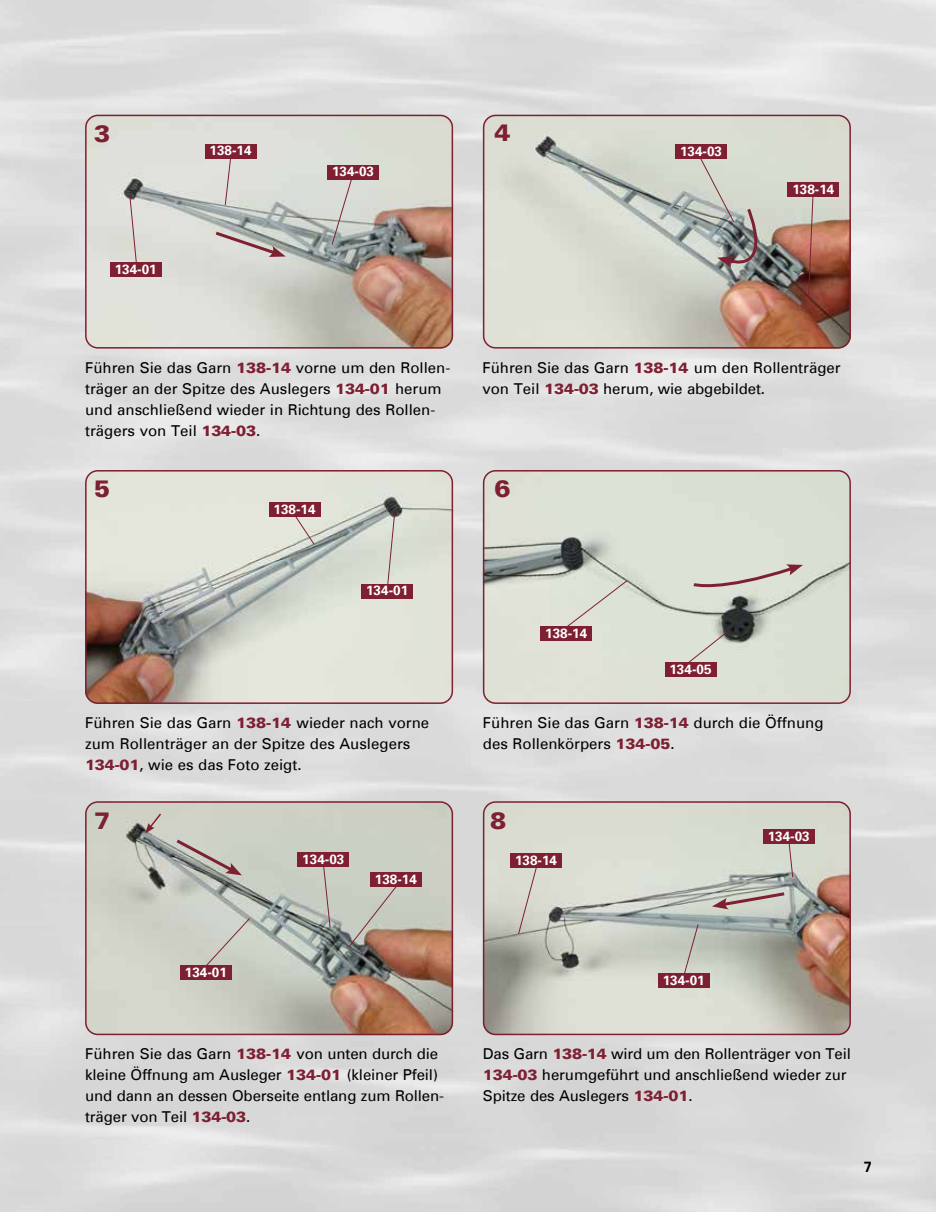
<style>
.page{position:relative;width:936px;height:1212px;background:#fff}
.page>*{position:absolute;margin:0;border:0;box-sizing:border-box;transform-origin:0 0}
.t1{font:900 24px "Univers";color:#7e1f32}
.t2{font:15px/21px "Univers";color:#000}
.t3{font:700 15px "Univers";color:#000}
.t4{font:700 13.5px "Univers";color:#fff}
.s1{font-weight:900;color:#7e1f32}
</style>
<div class="page">
<img style="left:0;top:0;width:935px;height:1212px">
<img style="left:483px;top:801px;width:367px;height:234px">
<div style="left:483px;top:801px;width:367px;height:234px;border:2px solid #7e1f32;border-radius:12px"></div>
<img style="left:85px;top:801px;width:368px;height:234px">
<div style="left:85px;top:801px;width:368px;height:234px;border:2px solid #7e1f32;border-radius:12px"></div>
<img style="left:483px;top:115px;width:367px;height:234px">
<div style="left:483px;top:115px;width:367px;height:234px;border:2px solid #7e1f32;border-radius:12px"></div>
<img style="left:85px;top:115px;width:368px;height:234px">
<div style="left:85px;top:115px;width:368px;height:234px;border:2px solid #7e1f32;border-radius:12px"></div>
<img style="left:483px;top:470px;width:367px;height:234px">
<div style="left:483px;top:470px;width:367px;height:234px;border:2px solid #7e1f32;border-radius:12px"></div>
<img style="left:85px;top:470px;width:368px;height:234px">
<div style="left:85px;top:470px;width:368px;height:234px;border:2px solid #7e1f32;border-radius:12px"></div>
<div style="left:564px;top:579px;width:64px;height:50px;background:#dce2d6"></div>
<div style="left:540px;top:626px;width:51px;height:15px;background:#7e1f32"></div>
<svg style="left:687px;top:631px;width:40px;height:33px"></svg>
<div style="left:665px;top:662px;width:51px;height:15px;background:#7e1f32"></div>
<svg style="left:690px;top:564px;width:112px;height:28px;background:#d0cac2"></svg>
<svg style="left:203px;top:917px;width:47px;height:52px;background:#cacbc3"></svg>
<div style="left:180px;top:965px;width:51px;height:15px;background:#7e1f32"></div>
<svg style="left:224px;top:159px;width:8px;height:47px"></svg>
<div style="left:205px;top:144px;width:51px;height:15px;background:#7e1f32"></div>
<svg style="left:129px;top:194px;width:9px;height:68px"></svg>
<div style="left:110px;top:262px;width:51px;height:15px;background:#7e1f32"></div>
<svg style="left:331px;top:179px;width:23px;height:66px;background:#c3c2be"></svg>
<div style="left:327px;top:165px;width:51px;height:14px;background:#7e1f32"></div>
<svg style="left:212px;top:229px;width:74px;height:28px;background:#c0b8b5"></svg>
<svg style="left:807px;top:197px;width:6px;height:101px"></svg>
<div style="left:787px;top:182px;width:51px;height:15px;background:#7e1f32"></div>
<div style="left:675px;top:144px;width:51px;height:15px;background:#7e1f32"></div>
<svg style="left:698px;top:155px;width:76px;height:118px;background:#b2b4ad"></svg>
<svg style="left:294px;top:517px;width:21px;height:28px"></svg>
<div style="left:269px;top:502px;width:51px;height:15px;background:#7e1f32"></div>
<svg style="left:386px;top:512px;width:9px;height:71px"></svg>
<div style="left:361px;top:583px;width:51px;height:15px;background:#7e1f32"></div>
<svg style="left:348px;top:885px;width:50px;height:63px;background:#bcb4a7"></svg>
<div style="left:370px;top:872px;width:51px;height:15px;background:#7e1f32"></div>
<svg style="left:173px;top:837px;width:69px;height:38px;background:#b4b0aa"></svg>
<svg style="left:322px;top:867px;width:9px;height:61px"></svg>
<div style="left:298px;top:852px;width:51px;height:15px;background:#7e1f32"></div>
<svg style="left:145px;top:812px;width:18px;height:21px"></svg>
<svg style="left:712px;top:890px;width:75px;height:19px"></svg>
<svg style="left:517px;top:868px;width:22px;height:67px"></svg>
<div style="left:510px;top:853px;width:51px;height:15px;background:#7e1f32"></div>
<svg style="left:682px;top:923px;width:17px;height:50px"></svg>
<div style="left:658px;top:973px;width:51px;height:15px;background:#7e1f32"></div>
<svg style="left:787px;top:844px;width:6px;height:34px"></svg>
<div style="left:763px;top:829px;width:51px;height:15px;background:#7e1f32"></div>
<h1 class="t1" style="left:94px;top:123px;width:18px">3</h1>
<h1 class="t1" style="left:494px;top:122px;width:18px">4</h1>
<p class="t4" style="left:115px;top:263px;width:44px">134-01</p>
<p class="t4" style="left:209px;top:145px;width:44px">138-14</p>
<p class="t4" style="left:332px;top:166px;width:44px">134-03</p>
<p class="t4" style="left:680px;top:146px;width:44px">134-03</p>
<p class="t4" style="left:792px;top:183px;width:44px">138-14</p>
<p class="t2" style="left:85px;top:358px;width:367px">Führen Sie das Garn <span class="s1">138-14</span> vorne um den Rollen&shy;träger an der Spitze des Auslegers <span class="s1">134-01</span> herum und anschließend wieder in Richtung des Rollen&shy;trägers von Teil <span class="s1">134-03</span>.</p>
<p class="t2" style="left:482px;top:358px;width:360px">Führen Sie das Garn <span class="s1">138-14</span> um den Rollenträger von Teil <span class="s1">134-03</span> herum, wie abgebildet.</p>
<h1 class="t1" style="left:94px;top:478px;width:18px">5</h1>
<h1 class="t1" style="left:494px;top:478px;width:18px">6</h1>
<p class="t4" style="left:273px;top:503px;width:44px">138-14</p>
<p class="t4" style="left:366px;top:585px;width:44px">134-01</p>
<p class="t2" style="left:85px;top:714px;width:345px">Führen Sie das Garn <span class="s1">138-14</span> wieder nach vorne zum Rollenträger an der Spitze des Auslegers<br><span class="s1">134-01</span>, wie es das Foto zeigt.</p>
<p class="t4" style="left:545px;top:627px;width:44px">138-14</p>
<p class="t4" style="left:669px;top:663px;width:44px">134-05</p>
<p class="t2" style="left:483px;top:713px;width:342px">Führen Sie das Garn <span class="s1">138-14</span> durch die Öffnung des Rollenkörpers <span class="s1">134-05</span>.</p>
<h1 class="t1" style="left:94px;top:809px;width:18px">7</h1>
<h1 class="t1" style="left:490px;top:809px;width:18px">8</h1>
<p class="t4" style="left:302px;top:853px;width:44px">134-03</p>
<p class="t4" style="left:515px;top:854px;width:44px">138-14</p>
<p class="t4" style="left:375px;top:873px;width:44px">138-14</p>
<p class="t4" style="left:767px;top:830px;width:44px">134-03</p>
<p class="t4" style="left:185px;top:966px;width:44px">134-01</p>
<p class="t2" style="left:85px;top:1045px;width:360px">Führen Sie das Garn <span class="s1">138-14</span> von unten durch die kleine Öffnung am Ausleger <span class="s1">134-01</span> (kleiner Pfeil) und dann an dessen Oberseite entlang zum Rollen&shy;träger von Teil <span class="s1">134-03</span>.</p>
<p class="t4" style="left:662px;top:974px;width:44px">134-01</p>
<p class="t2" style="left:483px;top:1044px;width:369px">Das Garn <span class="s1">138-14</span> wird um den Rollenträger von Teil<br><span class="s1">134-03</span> herumgeführt und anschließend wieder zur<br>Spitze des Auslegers <span class="s1">134-01</span>.</p>
<p class="t3" style="left:863px;top:1160px;width:10px">7</p>
</div>
